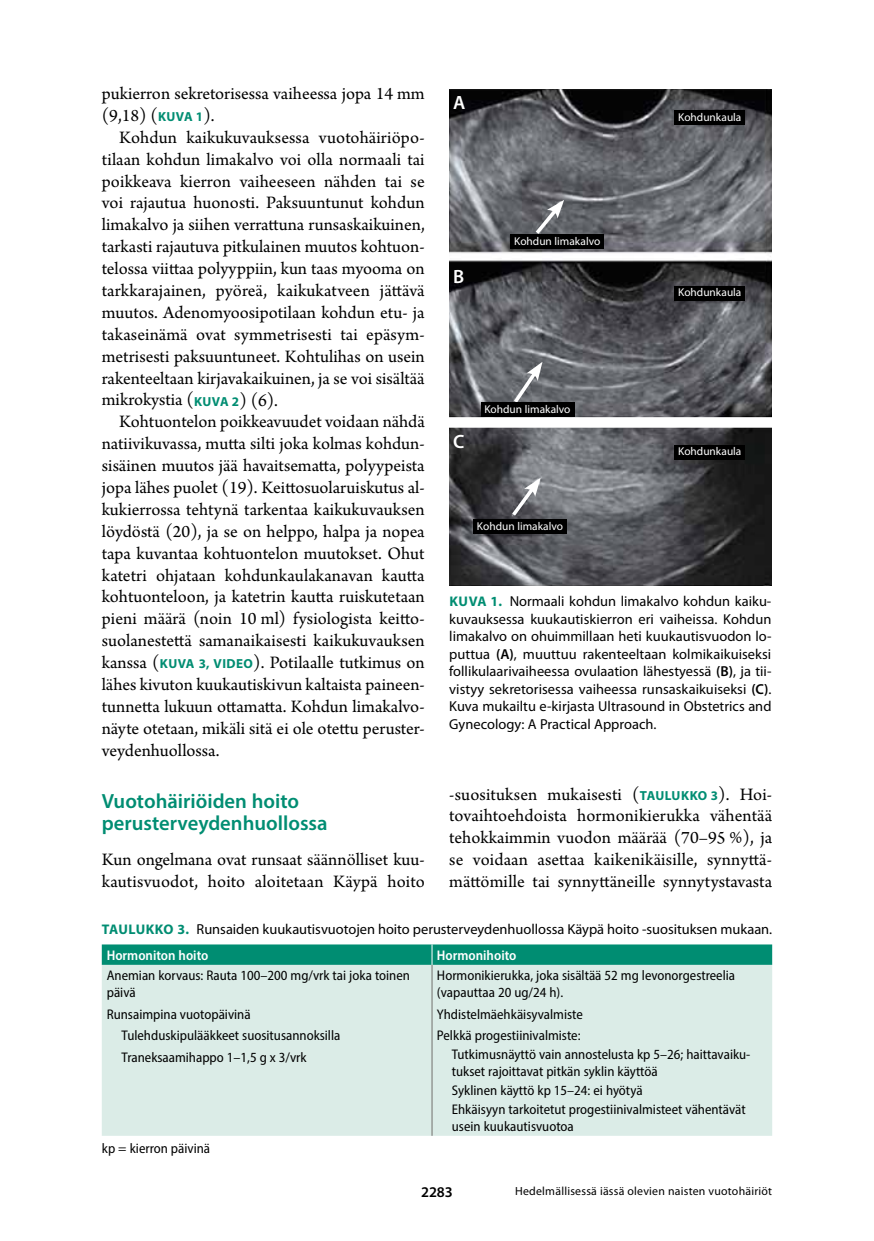
<style>
.page{position:relative;width:874px;height:1241px;background:#fff}
.page>*{position:absolute;margin:0;border:0;box-sizing:border-box;transform-origin:0 0}
.t1{font:600 20.65px/21.9px "Myriad Pro";color:#008d72}
.t2{font:600 19.25px "Myriad Pro";color:#fff}
.t3{font:18.38px/21.9px "Arno Pro";color:#000;text-align:justify}
.t4{font:600 14.88px "Myriad Pro";color:#000}
.t5{font:14.35px/17.5px "Myriad Pro";color:#000;text-align:justify}
.t6{font:semi-condensed 14px/16.6px "Myriad Pro";color:#000}
.t7{font:600 semi-condensed 14px "Myriad Pro";color:#fff}
.t8{font:11.9px "Myriad Pro";letter-spacing:.02em;color:#000}
.t9{font:11.38px "Myriad Pro";color:#fff}
.s1{font-family:"Myriad Pro";font-weight:700;font-size:13.12px;color:#008d72}
.s2{font-weight:700;font-size:14px;color:#008d72}
.s3{font-weight:600}
</style>
<div class="page">
<div style="left:102px;top:964px;width:669px;height:171px;background:#dbece7"></div>
<div style="left:102px;top:944px;width:669px;height:20px;background:#008d72"></div>
<hr style="left:431px;top:964px;width:1px;height:171px;background:#716f6d">
<img style="left:449px;top:89px;width:322px;height:496px">
<div style="left:441px;top:417px;width:330px;height:10px;background:#fff"></div>
<svg style="left:532px;top:200px;width:32px;height:34px"></svg>
<svg style="left:510px;top:362px;width:32px;height:40px"></svg>
<svg style="left:508px;top:477px;width:32px;height:42px"></svg>
<div style="left:674px;top:110px;width:70px;height:15px;background:#000"></div>
<div style="left:510px;top:234px;width:93px;height:15px;background:#000"></div>
<div style="left:674px;top:286px;width:70px;height:15px;background:#000"></div>
<div style="left:481px;top:402px;width:93px;height:15px;background:#000"></div>
<div style="left:473px;top:519px;width:93px;height:15px;background:#000"></div>
<div style="left:674px;top:445px;width:70px;height:14px;background:#000"></div>
<p class="t3" style="left:102px;top:84px;width:324px">pukierron sekretorisessa vaiheessa jopa 14 mm (9,18) (<span class="s1">KUVA 1</span>).</p>
<p class="t3" style="left:102px;top:127px;width:324px;text-indent:17px">Kohdun kaikukuvauksessa vuotohäiriöpo&shy;tilaan kohdun limakalvo voi olla normaali tai poikkeava kierron vaiheeseen nähden tai se voi rajautua huonosti. Paksuuntunut kohdun limakalvo ja siihen verrattuna runsaskaikuinen, tarkasti rajautuva pitkulainen muutos kohtuon&shy;telossa viittaa polyyppiin, kun taas myooma on tarkkarajainen, pyöreä, kaikukatveen jättävä muutos. Adenomyoosipotilaan kohdun etu- ja takaseinämä ovat symmetrisesti tai epäsym&shy;metrisesti paksuuntuneet. Kohtulihas on usein rakenteeltaan kirjavakaikuinen, ja se voi sisältää mikrokystia (<span class="s1">KUVA 2</span>) (6).</p>
<p class="t3" style="left:102px;top:412px;width:324px;text-indent:17px">Kohtuontelon poikkeavuudet voidaan nähdä natiivikuvassa, mutta silti joka kolmas kohdun&shy;sisäinen muutos jää havaitsematta, polyypeista jopa lähes puolet (19). Keittosuolaruiskutus al&shy;kukierrossa tehtynä tarkentaa kaikukuvauksen löydöstä (20), ja se on helppo, halpa ja nopea tapa kuvantaa kohtuontelon muutokset. Ohut katetri ohjataan kohdunkaulakanavan kautta kohtuonteloon, ja katetrin kautta ruiskutetaan pieni määrä (noin 10 ml) fysiologista keitto&shy;suolanestettä samanaikaisesti kaikukuvauksen kanssa (<span class="s1">KUVA 3, VIDEO</span>). Potilaalle tutkimus on lähes kivuton kuukautiskivun kaltaista paineen&shy;tunnetta lukuun ottamatta. Kohdun limakalvo&shy;näyte otetaan, mikäli sitä ei ole otettu peruster&shy;veydenhuollossa.</p>
<p class="t1" style="left:102px;top:789px;width:227px">Vuotohäiriöiden hoito perusterveydenhuollossa</p>
<p class="t3" style="left:102px;top:849px;width:324px">Kun ongelmana ovat runsaat säännölliset kuu&shy;kautisvuodot, hoito aloitetaan Käypä hoito</p>
<p class="t2" style="left:453px;top:90px;width:14px">A</p>
<p class="t2" style="left:453px;top:264px;width:13px">B</p>
<p class="t9" style="left:514px;top:234px;width:87px">Kohdun limakalvo</p>
<p class="t2" style="left:453px;top:429px;width:13px">C</p>
<p class="t9" style="left:484px;top:402px;width:87px">Kohdun limakalvo</p>
<p class="t9" style="left:476px;top:519px;width:87px">Kohdun limakalvo</p>
<p class="t9" style="left:677px;top:110px;width:65px">Kohdunkaula</p>
<p class="t9" style="left:677px;top:285px;width:65px">Kohdunkaula</p>
<p class="t9" style="left:677px;top:444px;width:65px">Kohdunkaula</p>
<p class="t5" style="left:449px;top:592px;width:323px"><span class="s2">KUVA 1.</span> Normaali kohdun limakalvo kohdun kaiku&shy;kuvauksessa kuukautiskierron eri vaiheissa. Kohdun limakalvo on ohuimmillaan heti kuukautisvuodon lo&shy;puttua <span class="s3">(A)</span>, muuttuu rakenteeltaan kolmikaikuiseksi follikulaarivaiheessa ovulaation lähestyessä <span class="s3">(B)</span>, ja tii&shy;vistyy sekretorisessa vaiheessa runsaskaikuiseksi <span class="s3">(C)</span>.<br>Kuva mukailtu e-kirjasta Ultrasound in Obstetrics and Gynecology: A Practical Approach.</p>
<p class="t3" style="left:449px;top:784px;width:324px">‑suosituksen mukaisesti (<span class="s1">TAULUKKO 3</span>). Hoi&shy;tovaihtoehdoista hormonikierukka vähentää tehokkaimmin vuodon määrää (70–95 %), ja se voidaan asettaa kaikenikäisille, synnyttä&shy;mättömille tai synnyttäneille synnytystavasta</p>
<p class="t5" style="left:102px;top:920px;width:671px"><span class="s2">TAULUKKO 3.</span> Runsaiden kuukautisvuotojen hoito perusterveydenhuollossa Käypä hoito -suosituksen mukaan.</p>
<p class="t7" style="left:107px;top:946px;width:103px">Hormoniton hoito</p>
<p class="t7" style="left:437px;top:946px;width:81px">Hormonihoito</p>
<p class="t6" style="left:107px;top:967px;width:304px">Anemian korvaus: Rauta 100–200 mg/vrk tai joka toinen päivä</p>
<p class="t6" style="left:122px;top:1002px;width:220px;line-height:21.5px;text-indent:-15px">Runsaimpina vuotopäivinä<br>Tulehduskipulääkkeet suositusannoksilla<br>Traneksaamihappo 1–1,5 g x 3/vrk</p>
<p class="t6" style="left:437px;top:967px;width:299px">Hormonikierukka, joka sisältää 52 mg levonorgestreelia (vapauttaa 20 ug/24 h).</p>
<p class="t6" style="left:437px;top:1002px;width:147px;line-height:21.5px">Yhdistelmäehkäisyvalmiste<br>Pelkkä progestiinivalmiste:</p>
<p class="t6" style="left:451px;top:1045px;width:300px">Tutkimusnäyttö vain annostelusta kp 5–26; haittavaiku&shy;tukset rajoittavat pitkän syklin käyttöä</p>
<p class="t6" style="left:451px;top:1080px;width:295px;line-height:19.1px">Syklinen käyttö kp 15–24: ei hyötyä<br>Ehkäisyyn tarkoitetut progestiinivalmisteet vähentävät</p>
<p class="t6" style="left:451px;top:1117px;width:123px">usein kuukautisvuotoa</p>
<p class="t6" style="left:102px;top:1139px;width:110px">kp = kierron päivinä</p>
<p class="t4" style="left:421px;top:1182px;width:33px">2283</p>
<p class="t8" style="left:515px;top:1183px;width:258px">Hedelmällisessä iässä olevien naisten vuotohäiriöt</p>
</div>
